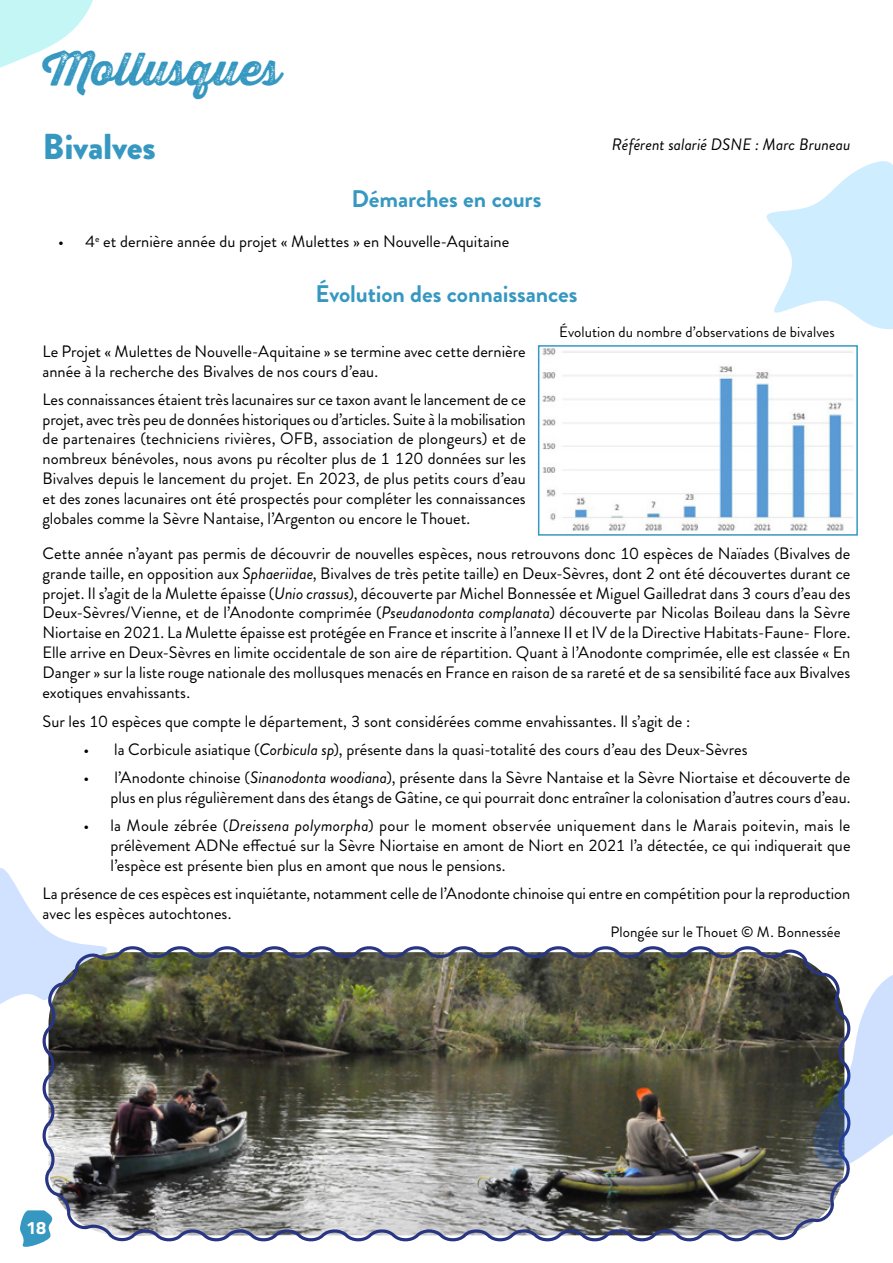
<style>
.page{position:relative;width:893px;height:1263px;background:#fff}
.page>*{position:absolute;margin:0;border:0;box-sizing:border-box;transform-origin:0 0}
.t1{font:45px "Thirsty Rough Bol Two";letter-spacing:.005em;color:#3698c1}
.t2{font:900 36px "Brandon Grotesque";letter-spacing:-.01em;color:#3698c1}
.t3{font:700 24px "Brandon Grotesque";letter-spacing:-.005em;color:#3698c1}
.t4{font:700 18px "Titillium";color:#fff}
.t5{font:16.5px/19.8px "Brandon Grotesque";color:#000;text-align:justify}
.t6{font:italic 16.5px "Brandon Grotesque";color:#000}
.t7{font:15px "Brandon Grotesque";letter-spacing:.005em;color:#000}
.s1{font-style:italic}
</style>
<div class="page">
<svg style="left:20px;top:1210px;width:18px;height:37px"></svg>
<svg style="left:0;top:868px;width:71px;height:136px"></svg>
<img style="left:542px;top:348px;width:311px;height:183px">
<div style="left:538px;top:345px;width:320px;height:191px;border:2px solid #3698c1"></div>
<img style="left:38px;top:942px;width:812px;height:302px">
<svg style="left:811px;top:966px;width:82px;height:204px"></svg>
<svg style="left:766px;top:161px;width:127px;height:168px"></svg>
<svg style="left:0;top:0;width:93px;height:68px"></svg>
<h1 class="t1" style="left:43px;top:35px;width:240px">Mollusques</h1>
<h2 class="t2" style="left:43px;top:121px;width:115px">Bivalves</h2>
<p class="t6" style="left:612px;top:133px;width:240px">Référent salarié DSNE : Marc Bruneau</p>
<h3 class="t3" style="left:351px;top:182px;width:192px">Démarches en cours</h3>
<p class="t5" style="left:58px;top:232px;width:453px">• 4<sup>e</sup> et dernière année du projet « Mulettes » en Nouvelle-Aquitaine</p>
<h3 class="t3" style="left:315px;top:277px;width:264px">Évolution des connaissances</h3>
<p class="t5" style="left:43px;top:341px;width:485px">Le Projet « Mulettes de Nouvelle-Aquitaine » se termine avec cette dernière année à la recherche des Bivalves de nos cours d’eau.</p>
<p class="t5" style="left:43px;top:389px;width:485px">Les connaissances étaient très lacunaires sur ce taxon avant le lancement de ce projet, avec très peu de données historiques ou d’articles. Suite à la mobilisation de partenaires (techniciens rivières, OFB, association de plongeurs) et de nombreux bénévoles, nous avons pu récolter plus de 1 120 données sur les Bivalves depuis le lancement du projet. En 2023, de plus petits cours d’eau et des zones lacunaires ont été prospectés pour compléter les connaissances globales comme la Sèvre Nantaise, l’Argenton ou encore le Thouet.</p>
<p class="t7" style="left:559px;top:321px;width:277px">Évolution du nombre d’observations de bivalves</p>
<p class="t5" style="left:43px;top:544px;width:809px">Cette année n’ayant pas permis de découvrir de nouvelles espèces, nous retrouvons donc 10 espèces de Naïades (Bivalves de grande taille, en opposition aux <span class="s1">Sphaeriidae</span>, Bivalves de très petite taille) en Deux-Sèvres, dont 2 ont été découvertes durant ce projet. Il s’agit de la Mulette épaisse (<span class="s1">Unio crassus</span>), découverte par Michel Bonnessée et Miguel Gailledrat dans 3 cours d’eau des Deux-Sèvres/Vienne, et de l’Anodonte comprimée (<span class="s1">Pseudanodonta complanata</span>) découverte par Nicolas Boileau dans la Sèvre Niortaise en 2021. La Mulette épaisse est protégée en France et inscrite à l’annexe II et IV de la Directive Habitats-Faune- Flore.<br>Elle arrive en Deux-Sèvres en limite occidentale de son aire de répartition. Quant à l’Anodonte comprimée, elle est classée « En Danger » sur la liste rouge nationale des mollusques menacés en France en raison de sa rareté et de sa sensibilité face aux Bivalves exotiques envahissants.</p>
<p class="t5" style="left:43px;top:711px;width:649px">Sur les 10 espèces que compte le département, 3 sont considérées comme envahissantes. Il s’agit de :</p>
<p class="t5" style="left:84px;top:740px;width:666px">• la Corbicule asiatique (<span class="s1">Corbicula sp</span>), présente dans la quasi-totalité des cours d’eau des Deux-Sèvres</p>
<p class="t5" style="left:84px;top:768px;width:768px;text-align:right">• l’Anodonte chinoise (<span class="s1">Sinanodonta woodiana</span>), présente dans la Sèvre Nantaise et la Sèvre Niortaise et découverte de plus en plus régulièrement dans des étangs de Gâtine, ce qui pourrait donc entraîner la colonisation d’autres cours d’eau.</p>
<p class="t5" style="left:111px;top:816px;width:741px;text-indent:-27px">• la Moule zébrée (<span class="s1">Dreissena polymorpha</span>) pour le moment observée uniquement dans le Marais poitevin, mais le prélèvement ADNe effectué sur la Sèvre Niortaise en amont de Niort en 2021 l’a détectée, ce qui indiquerait que l’espèce est présente bien plus en amont que nous le pensions.</p>
<p class="t5" style="left:43px;top:884px;width:809px">La présence de ces espèces est inquiétante, notamment celle de l’Anodonte chinoise qui entre en compétition pour la reproduction avec les espèces autochtones.</p>
<p class="t7" style="left:610px;top:921px;width:232px">Plongée sur le Thouet © M. Bonnessée</p>
<p class="t4" style="left:26px;top:1214px;width:22px">18</p>
</div>
